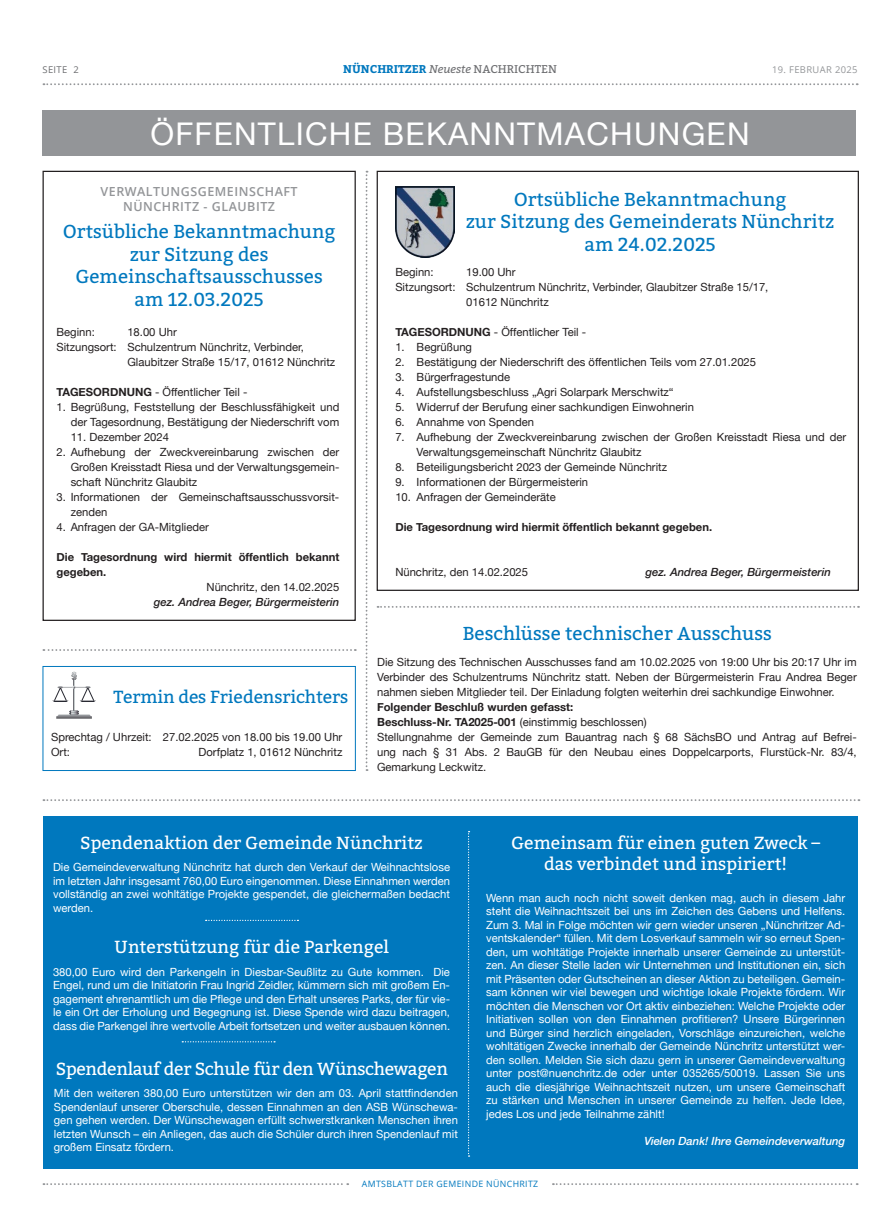
<style>
.page{position:relative;width:886px;height:1223px;background:#fff}
.page>*{position:absolute;margin:0;border:0;box-sizing:border-box;transform-origin:0 0}
.t1{font:31.25px "Helvetica Neue";letter-spacing:.04em;color:#fff}
.t2{font:18.75px/22.5px "Bitter";color:#0078be;text-align:center}
.t3{font:17.5px/21px "Bitter";color:#fff;text-align:center}
.t4{font:17.5px "Bitter";letter-spacing:-.02em;color:#fff}
.t5{font:17.5px "Bitter";letter-spacing:-.01em;color:#0078be}
.t6{font:600 12.5px/15px "Open Sans";letter-spacing:.04em;color:#939598;text-align:center}
.t7{font:11.25px/13.5px "Helvetica Neue";color:#fff;text-align:justify}
.t8{font:11.25px/15px "Helvetica Neue";color:#231f20}
.t9{font:700 11.25px/15px "Helvetica Neue";color:#231f20}
.t10{font:italic 500 11.25px "Helvetica Neue";color:#231f20}
.t11{font:italic 500 11.25px "Helvetica Neue";color:#fff}
.t12{font:700 11.25px "Bitter";color:#0078be}
.t13{font:9.38px "Open Sans";letter-spacing:.04em;color:#939598}
.t14{font:9.38px "Open Sans";letter-spacing:.04em;color:#6c6d70}
.t15{font:8.75px "Open Sans";letter-spacing:.04em;color:#0078be}
.s1{font-weight:400;font-style:italic;color:#6c6d70}
.s2{font-weight:400;color:#6c6d70}
.s3{font-weight:700}
</style>
<div class="page">
<svg style="left:43px;top:83px;width:815px;height:2px"></svg>
<svg style="left:43px;top:1183px;width:305px;height:2px"></svg>
<svg style="left:553px;top:1183px;width:305px;height:2px"></svg>
<div style="left:43px;top:816px;width:815px;height:352px;background:#0078be"></div>
<div style="left:43px;top:111px;width:813px;height:45px;background:#939598"></div>
<svg style="left:378px;top:606px;width:481px;height:2px"></svg>
<svg style="left:43px;top:649px;width:313px;height:2px"></svg>
<svg style="left:43px;top:799px;width:816px;height:2px"></svg>
<svg style="left:206px;top:919px;width:92px;height:2px"></svg>
<svg style="left:182px;top:1041px;width:93px;height:1px"></svg>
<svg style="left:468px;top:831px;width:1px;height:325px"></svg>
<svg style="left:366px;top:171px;width:1px;height:600px"></svg>
<img style="left:395px;top:186px;width:59px;height:71px">
<div style="left:43px;top:171px;width:313px;height:450px;border:1px solid #231f20"></div>
<div style="left:42px;top:666px;width:314px;height:105px;border:1px solid #0078be"></div>
<svg style="left:52px;top:672px;width:44px;height:46px"></svg>
<p class="t14" style="left:43px;top:63px;width:38px">SEITE 2</p>
<p class="t12" style="left:343px;top:61px;width:215px">NÜNCHRITZER <span class="s1">Neueste</span> <span class="s2">NACHRICHTEN</span></p>
<p class="t13" style="left:772px;top:63px;width:87px">19. FEBRUAR 2025</p>
<h1 class="t1" style="left:150px;top:111px;width:601px">ÖFFENTLICHE BEKANNTMACHUNGEN</h1>
<p class="t6" style="left:101px;top:183px;width:199px">VERWALTUNGSGEMEINSCHAFT<br>NÜNCHRITZ - GLAUBITZ</p>
<h2 class="t2" style="left:63px;top:220px;width:274px">Ortsübliche Bekanntmachung zur Sitzung des<br>Gemeinschaftsausschusses am 12.03.2025</h2>
<p class="t8" style="left:57px;top:325px;width:40px">Beginn:</p>
<p class="t8" style="left:127px;top:325px;width:51px">18.00 Uhr</p>
<p class="t8" style="left:57px;top:340px;width:249px">Sitzungsort: Schulzentrum Nünchritz, Verbinder,</p>
<p class="t8" style="left:127px;top:355px;width:209px">Glaubitzer Straße 15/17, 01612 Nünchritz</p>
<p class="t8" style="left:57px;top:385px;width:192px"><span class="s3">TAGESORDNUNG</span> - Öffentlicher Teil -</p>
<p class="t8" style="left:57px;top:400px;width:284px;text-align:right">1. Begrüßung, Feststellung der Beschlussfähigkeit und der Tagesordnung, Bestätigung der Niederschrift vom</p>
<p class="t8" style="left:71px;top:430px;width:100px">11. Dezember 2024</p>
<p class="t8" style="left:71px;top:445px;width:270px;text-align:justify;text-indent:-14px">2. Aufhebung der Zweckvereinbarung zwischen der Großen Kreisstadt Riesa und der Verwaltungsgemein&shy;schaft Nünchritz Glaubitz</p>
<p class="t8" style="left:71px;top:490px;width:270px;text-indent:-14px">3. Informationen der Gemeinschaftsausschussvorsit&shy;zenden</p>
<p class="t8" style="left:57px;top:520px;width:154px">4. Anfragen der GA-Mitglieder</p>
<p class="t9" style="left:57px;top:549px;width:284px">Die Tagesordnung wird hiermit öffentlich bekannt gegeben.</p>
<p class="t8" style="left:207px;top:580px;width:134px">Nünchritz, den 14.02.2025</p>
<p class="t10" style="left:154px;top:592px;width:187px">gez. Andrea Beger, Bürgermeisterin</p>
<h3 class="t5" style="left:113px;top:684px;width:236px">Termin des Friedensrichters</h3>
<p class="t8" style="left:51px;top:730px;width:293px">Sprechtag / Uhrzeit: 27.02.2025 von 18.00 bis 19.00 Uhr<br>Ort:</p>
<p class="t8" style="left:199px;top:745px;width:145px">Dorfplatz 1, 01612 Nünchritz</p>
<h2 class="t2" style="left:466px;top:187px;width:370px">Ortsübliche Bekanntmachung<br>zur Sitzung des Gemeinderats Nünchritz am 24.02.2025</h2>
<p class="t8" style="left:395px;top:265px;width:40px">Beginn:</p>
<p class="t8" style="left:466px;top:265px;width:51px">19.00 Uhr</p>
<p class="t8" style="left:395px;top:280px;width:374px">Sitzungsort: Schulzentrum Nünchritz, Verbinder, Glaubitzer Straße 15/17,</p>
<p class="t8" style="left:466px;top:295px;width:84px">01612 Nünchritz</p>
<p class="t8" style="left:395px;top:325px;width:192px"><span class="s3">TAGESORDNUNG</span> - Öffentlicher Teil -</p>
<p class="t8" style="left:395px;top:340px;width:78px">1. Begrüßung</p>
<p class="t8" style="left:395px;top:355px;width:362px">2. Bestätigung der Niederschrift des öffentlichen Teils vom 27.01.2025</p>
<p class="t8" style="left:395px;top:370px;width:116px">3. Bürgerfragestunde</p>
<p class="t8" style="left:395px;top:385px;width:280px">4. Aufstellungsbeschluss „Agri Solarpark Merschwitz“</p>
<p class="t8" style="left:395px;top:400px;width:300px">5. Widerruf der Berufung einer sachkundigen Einwohnerin</p>
<p class="t8" style="left:395px;top:415px;width:140px">6. Annahme von Spenden</p>
<p class="t8" style="left:417px;top:430px;width:431px;text-indent:-21px">7. Aufhebung der Zweckvereinbarung zwischen der Großen Kreisstadt Riesa und der<br>Verwaltungsgemeinschaft Nünchritz Glaubitz</p>
<p class="t8" style="left:395px;top:460px;width:273px">8. Beteiligungsbericht 2023 der Gemeinde Nünchritz</p>
<p class="t8" style="left:395px;top:475px;width:194px">9. Informationen der Bürgermeisterin</p>
<p class="t8" style="left:395px;top:490px;width:162px">10. Anfragen der Gemeinderäte</p>
<p class="t9" style="left:395px;top:519px;width:318px">Die Tagesordnung wird hiermit öffentlich bekannt gegeben.</p>
<p class="t8" style="left:395px;top:565px;width:134px">Nünchritz, den 14.02.2025</p>
<p class="t10" style="left:645px;top:562px;width:187px">gez. Andrea Beger, Bürgermeisterin</p>
<h2 class="t2" style="left:463px;top:622px;width:311px">Beschlüsse technischer Ausschuss</h2>
<p class="t8" style="left:377px;top:655px;width:481px;text-align:justify">Die Sitzung des Technischen Ausschusses fand am 10.02.2025 von 19:00 Uhr bis 20:17 Uhr im Verbinder des Schulzentrums Nünchritz statt. Neben der Bürgermeisterin Frau Andrea Beger nahmen sieben Mitglieder teil. Der Einladung folgten weiterhin drei sachkundige Einwohner.</p>
<p class="t8" style="left:377px;top:700px;width:481px"><span class="s3">Folgender Beschluß wurden gefasst:<br>Beschluss-Nr. TA2025-001</span> (einstimmig beschlossen)<br>Stellungnahme der Gemeinde zum Bauantrag nach § 68 SächsBO und Antrag auf Befrei&shy;ung nach § 31 Abs. 2 BauGB für den Neubau eines Doppelcarports, Flurstück-Nr. 83/4, Gemarkung Leckwitz.</p>
<h3 class="t3" style="left:80px;top:832px;width:344px">Spendenaktion der Gemeinde Nünchritz</h3>
<p class="t7" style="left:53px;top:861px;width:398px">Die Gemeindeverwaltung Nünchritz hat durch den Verkauf der Weihnachtslose im letzten Jahr insgesamt 760,00 Euro eingenommen. Diese Einnahmen werden vollständig an zwei wohltätige Projekte gespendet, die gleichermaßen bedacht werden.</p>
<h3 class="t3" style="left:114px;top:935px;width:276px">Unterstützung für die Parkengel</h3>
<p class="t7" style="left:53px;top:965px;width:399px">380,00 Euro wird den Parkengeln in Diesbar-Seußlitz zu Gute kommen. Die Engel, rund um die Initiatorin Frau Ingrid Zeidler, kümmern sich mit großem En&shy;gagement ehrenamtlich um die Pflege und den Erhalt unseres Parks, der für vie&shy;le ein Ort der Erholung und Begegnung ist. Diese Spende wird dazu beitragen, dass die Parkengel ihre wertvolle Arbeit fortsetzen und weiter ausbauen können.</p>
<h3 class="t4" style="left:56px;top:1055px;width:393px">Spendenlauf der Schule für den Wünschewagen</h3>
<p class="t7" style="left:54px;top:1086px;width:406px">Mit den weiteren 380,00 Euro unterstützen wir den am 03. April stattfindenden Spendenlauf unserer Oberschule, dessen Einnahmen an den ASB Wünschewa&shy;gen gehen werden. Der Wünschewagen erfüllt schwerstkranken Menschen ihren letzten Wunsch – ein Anliegen, das auch die Schüler durch ihren Spendenlauf mit großem Einsatz fördern.</p>
<h3 class="t3" style="left:511px;top:832px;width:311px">Gemeinsam für einen guten Zweck – das verbindet und inspiriert!</h3>
<p class="t7" style="left:486px;top:891px;width:361px">Wenn man auch noch nicht soweit denken mag, auch in diesem Jahr steht die Weihnachtszeit bei uns im Zeichen des Gebens und Helfens.<br>Zum 3. Mal in Folge möchten wir gern wieder unseren „Nünchritzer Ad&shy;ventskalender“ füllen. Mit dem Losverkauf sammeln wir so erneut Spen&shy;den, um wohltätige Projekte innerhalb unserer Gemeinde zu unterstüt&shy;zen. An dieser Stelle laden wir Unternehmen und Institutionen ein, sich mit Präsenten oder Gutscheinen an dieser Aktion zu beteiligen. Gemein&shy;sam können wir viel bewegen und wichtige lokale Projekte fördern. Wir möchten die Menschen vor Ort aktiv einbeziehen: Welche Projekte oder Initiativen sollen von den Einnahmen profitieren? Unsere Bürgerinnen und Bürger sind herzlich eingeladen, Vorschläge einzureichen, welche wohltätigen Zwecke innerhalb der Gemeinde Nünchritz unterstützt wer&shy;den sollen. Melden Sie sich dazu gern in unserer Gemeindeverwaltung unter post@nuenchritz.de oder unter 035265/50019. Lassen Sie uns auch die diesjährige Weihnachtszeit nutzen, um unsere Gemeinschaft zu stärken und Menschen in unserer Gemeinde zu helfen. Jede Idee, jedes Los und jede Teilnahme zählt!</p>
<p class="t11" style="left:644px;top:1131px;width:202px">Vielen Dank! Ihre Gemeindeverwaltung</p>
<p class="t15" style="left:362px;top:1177px;width:178px">AMTSBLATT DER GEMEINDE NÜNCHRITZ</p>
</div>
